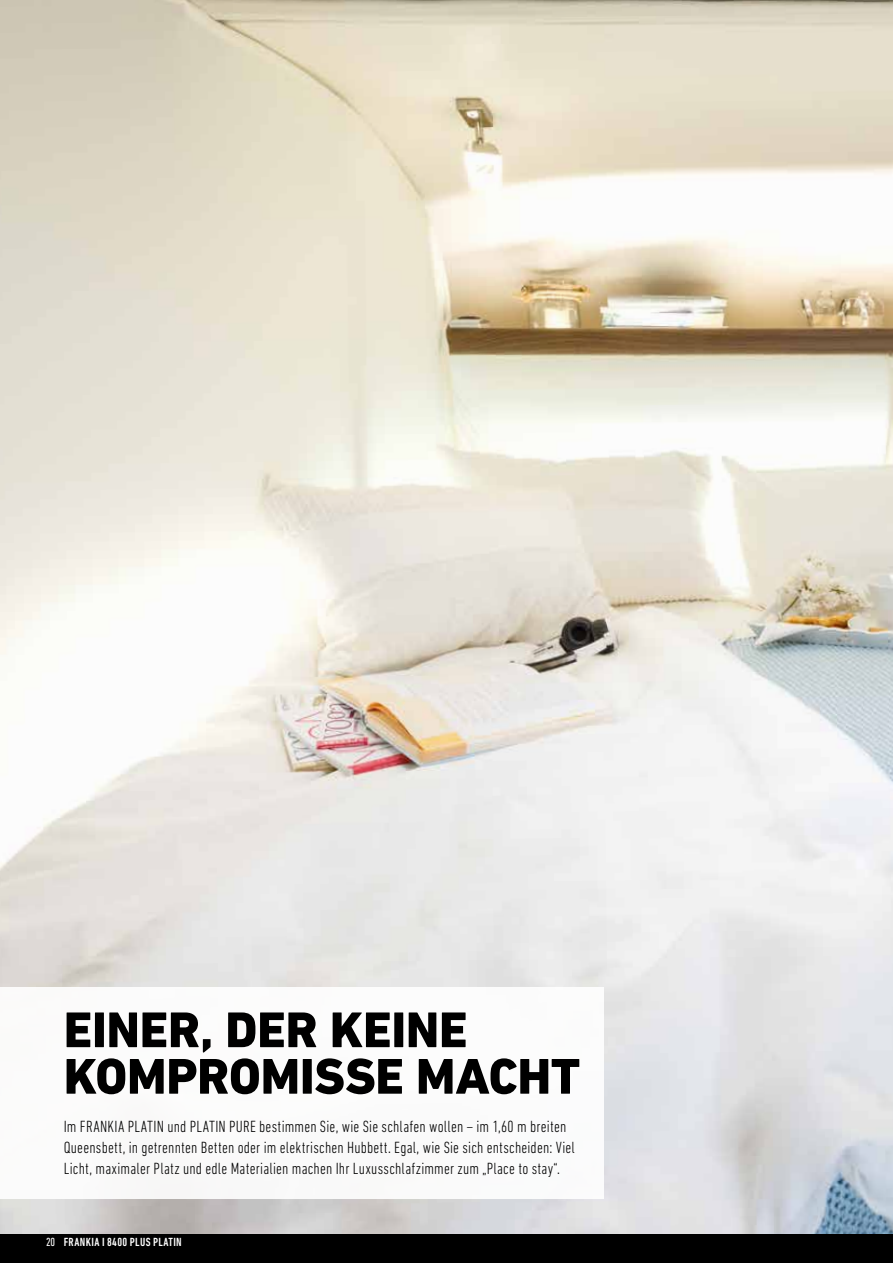
<style>
.page{position:relative;width:893px;height:1263px;background:#fff}
.page>*{position:absolute;margin:0;border:0;box-sizing:border-box;transform-origin:0 0}
.t1{font:800 51px/46.5px "DIN Next LT Pro";letter-spacing:-.005em;color:#000}
.t2{font:300 condensed 16.5px/21px "DIN Next LT Pro";letter-spacing:.015em;color:#000}
.t3{font:500 condensed 12px "DIN Next LT Pro";letter-spacing:.03em;color:#fff}
.s1{font-weight:400}
</style>
<div class="page">
<div style="left:0;top:1233px;width:893px;height:30px;background:#000"></div>
<img style="left:0;top:0;width:893px;height:1233px">
<div style="left:0;top:988px;width:604px;height:211px;background:#fff"></div>
<h1 class="t1" style="left:64px;top:1006px;width:518px">EINER, DER KEINE<br>KOMPROMISSE MACHT</h1>
<p class="t2" style="left:64px;top:1115px;width:513px">Im FRANKIA PLATIN und PLATIN PURE bestimmen Sie, wie Sie schlafen wollen – im 1,60 m breiten<br>Queensbett, in getrennten Betten oder im elektrischen Hubbett. Egal, wie Sie sich entscheiden: Viel<br>Licht, maximaler Platz und edle Materialien machen Ihr Luxusschlafzimmer zum „Place to stay“.</p>
<p class="t3" style="left:46px;top:1235px;width:137px"><span class="s1">20</span> FRANKIA I 8400 PLUS PLATIN</p>
</div>
